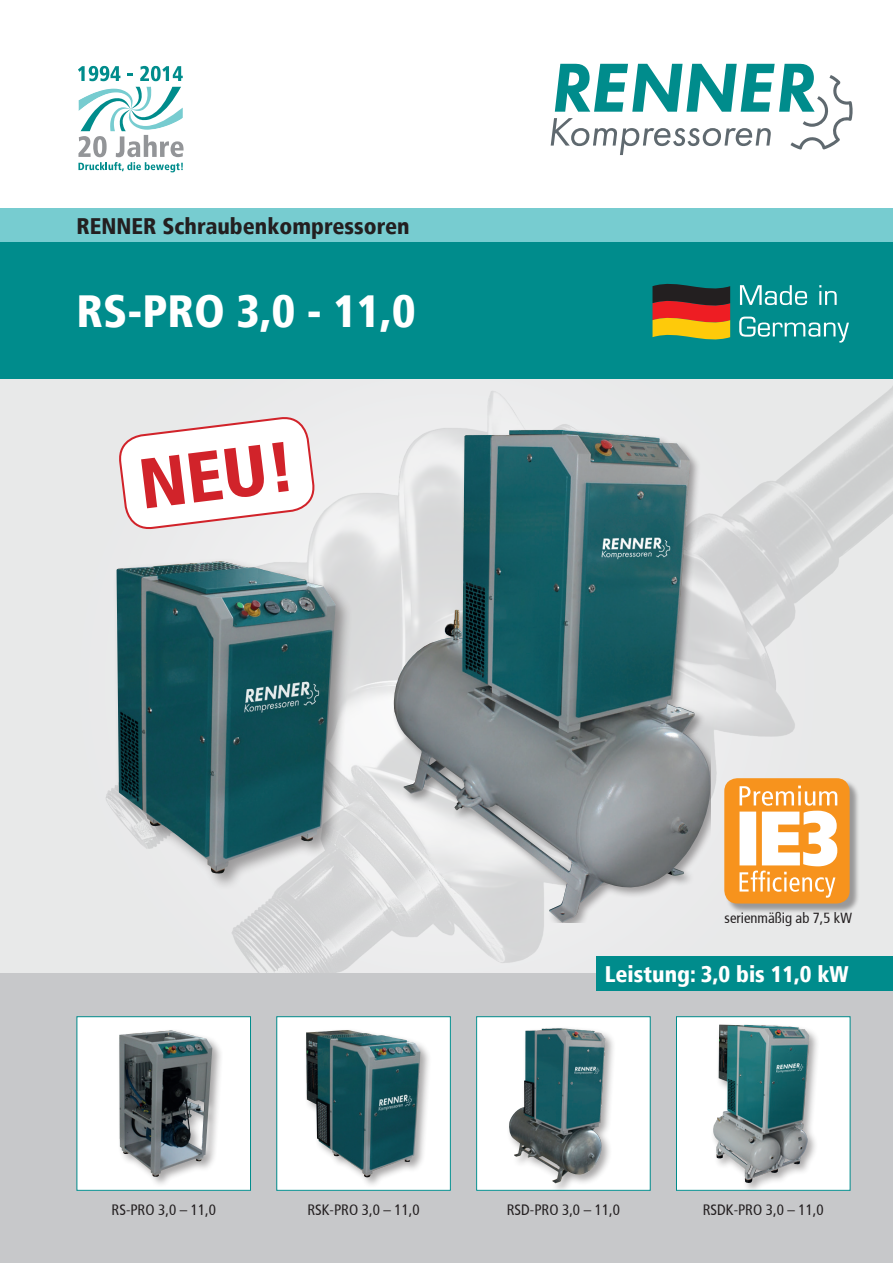
<style>
.page{position:relative;width:893px;height:1263px;background:#fff}
.page>*{position:absolute;margin:0;border:0;box-sizing:border-box;transform-origin:0 0}
.t1{font:900 condensed 70.65px "Frutiger";color:#d1232a}
.t2{font:900 condensed 45px "Frutiger";color:#fff}
.t3{font:900 condensed 22.5px "Frutiger";color:#231f20}
.t4{font:900 condensed 22.5px "Frutiger";color:#fff}
.t5{font:condensed 15px "Frutiger";color:#231f20}
.t6{font:condensed 14.55px "Frutiger";color:#231f20}
</style>
<div class="page">
<div style="left:0;top:325px;width:893px;height:716px;background:#e8e9e9"></div>
<img style="left:89px;top:378px;width:804px;height:596px">
<div style="left:0;top:208px;width:893px;height:34px;background:#77ccd0"></div>
<div style="left:0;top:242px;width:893px;height:136px;background:#008c8c"></div>
<div style="left:0;top:974px;width:893px;height:289px;background:#c7c8ca"></div>
<div style="left:676px;top:1017px;width:174px;height:173px;background:#fff"></div>
<div style="left:711px;top:1022px;width:110px;height:168px;background:#231f20;opacity:.4"></div>
<img style="left:712px;top:1025px;width:97px;height:158px">
<div style="left:676px;top:1016px;width:174px;height:175px;border:1px solid #008c8c"></div>
<div style="left:277px;top:1017px;width:173px;height:173px;background:#fff"></div>
<div style="left:304px;top:1028px;width:128px;height:161px;background:#231f20;opacity:.4"></div>
<img style="left:306px;top:1030px;width:115px;height:147px">
<div style="left:276px;top:1016px;width:175px;height:175px;border:1px solid #008c8c"></div>
<div style="left:477px;top:1017px;width:173px;height:173px;background:#fff"></div>
<div style="left:506px;top:1026px;width:110px;height:164px;background:#231f20;opacity:.4"></div>
<img style="left:508px;top:1028px;width:97px;height:155px">
<div style="left:476px;top:1016px;width:175px;height:175px;border:1px solid #008c8c"></div>
<div style="left:77px;top:1017px;width:173px;height:173px;background:#fff"></div>
<div style="left:117px;top:1028px;width:107px;height:160px;background:#231f20;opacity:.4"></div>
<img style="left:119px;top:1030px;width:93px;height:147px">
<div style="left:77px;top:1016px;width:174px;height:175px;border:1px solid #008c8c"></div>
<svg style="left:551px;top:64px;width:302px;height:91px"></svg>
<svg style="left:78px;top:66px;width:42px;height:15px"></svg>
<svg style="left:140px;top:66px;width:43px;height:15px"></svg>
<svg style="left:78px;top:87px;width:106px;height:85px"></svg>
<div style="left:596px;top:957px;width:297px;height:34px;background:#008c8c"></div>
<svg style="left:740px;top:285px;width:67px;height:20px"></svg>
<svg style="left:819px;top:285px;width:18px;height:20px"></svg>
<svg style="left:739px;top:317px;width:110px;height:26px"></svg>
<svg style="left:652px;top:283px;width:78px;height:57px"></svg>
<div style="left:113px;top:557px;width:240px;height:333px;background:#231f20;opacity:.4"></div>
<img style="left:117px;top:561px;width:219px;height:313px">
<div style="left:726px;top:779px;width:134px;height:135px;background:#231f20;opacity:.4"></div>
<div style="left:724px;top:778px;width:126px;height:125px;background:#f7931d;border-radius:13px"></div>
<svg style="left:739px;top:786px;width:98px;height:112px"></svg>
<img style="left:394px;top:430px;width:318px;height:493px">
<svg style="left:117px;top:415px;width:199px;height:125px"></svg>
<h3 class="t3" style="left:77px;top:212px;width:335px">RENNER Schraubenkompressoren</h3>
<h2 class="t2" style="left:77px;top:285px;width:340px">RS-PRO 3,0 - 11,0</h2>
<h1 class="t1" style="left:134px;top:442px;width:157px;rotate:-7deg">NEU!</h1>
<p class="t6" style="left:725px;top:910px;width:129px">serienmäßig ab 7,5 kW</p>
<h3 class="t4" style="left:605px;top:961px;width:246px">Leistung: 3,0 bis 11,0 kW</h3>
<p class="t5" style="left:112px;top:1201px;width:106px">RS-PRO 3,0 – 11,0</p>
<p class="t5" style="left:307px;top:1201px;width:114px">RSK-PRO 3,0 – 11,0</p>
<p class="t5" style="left:507px;top:1201px;width:115px">RSD-PRO 3,0 – 11,0</p>
<p class="t5" style="left:703px;top:1201px;width:122px">RSDK-PRO 3,0 – 11,0</p>
</div>
